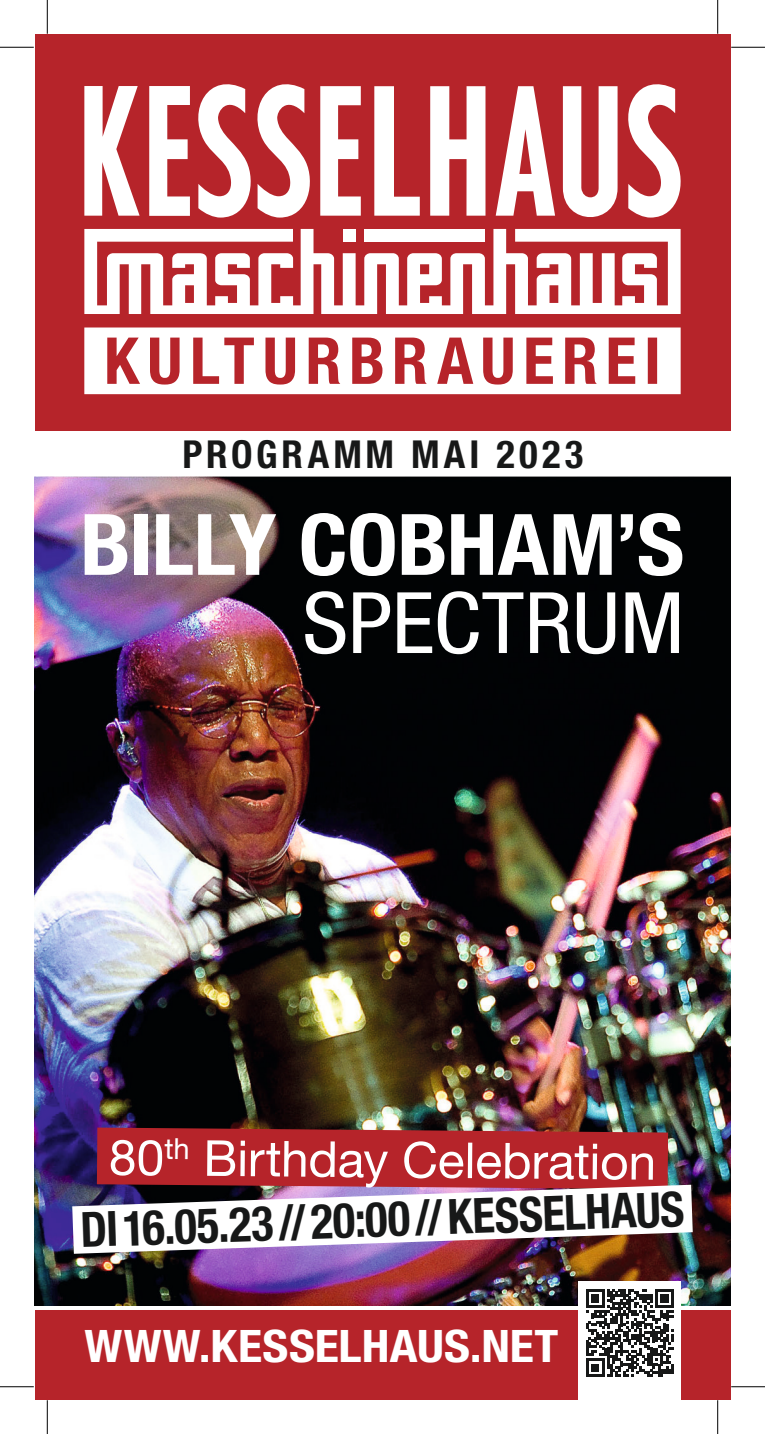
<style>
.page{position:relative;width:765px;height:1434px;background:#fff}
.page>*{position:absolute;margin:0;border:0;box-sizing:border-box;transform-origin:0 0}
.t1{font:700 condensed 84.83px "Helvetica Neue LT Std";letter-spacing:-.01em;color:#fff;scale:1.08 1}
.t2{font:condensed 84.83px "Helvetica Neue LT Std";color:#fff;scale:1.08 1}
.t3{font:49.73px "Helvetica Neue";color:#fff}
.t4{font:700 condensed 48.6px "Helvetica Neue LT Std";color:#171818;scale:.95 1}
.t5{font:700 condensed 44.77px "Helvetica Neue LT Std";letter-spacing:.01em;color:#fff;scale:1.11 1}
.t6{font:700 condensed 38.7px "Helvetica Neue LT Std";letter-spacing:.105em;color:#171818}
.t7{font:29.03px "Helvetica Neue";color:#fff}
</style>
<div class="page">
<img style="left:34px;top:477px;width:696px;height:829px">
<div style="left:34px;top:34px;width:696px;height:397px;background:#b6242a"></div>
<svg style="left:84px;top:327px;width:596px;height:67px"></svg>
<svg style="left:84px;top:86px;width:55px;height:130px"></svg>
<svg style="left:374px;top:86px;width:45px;height:130px"></svg>
<svg style="left:430px;top:86px;width:55px;height:130px"></svg>
<svg style="left:495px;top:86px;width:59px;height:130px"></svg>
<svg style="left:562px;top:84px;width:119px;height:134px"></svg>
<svg style="left:149px;top:84px;width:211px;height:134px"></svg>
<svg style="left:84px;top:229px;width:596px;height:85px;fill:#fff"></svg>
<div style="left:364px;top:229px;width:120px;height:13px;background:#fff"></div>
<div style="left:342px;top:229px;width:13px;height:13px;background:#fff"></div>
<div style="left:34px;top:1310px;width:696px;height:89px;background:#b6242a"></div>
<div style="left:578px;top:1281px;width:103px;height:118px;background:#fff"></div>
<svg style="left:586px;top:1289px;width:87px;height:88px"></svg>
<hr style="left:0;top:47px;width:34px;height:1px;background:#000">
<hr style="left:730px;top:47px;width:34px;height:1px;background:#000">
<hr style="left:0;top:1386px;width:34px;height:1px;background:#000">
<hr style="left:730px;top:1386px;width:34px;height:1px;background:#000">
<hr style="left:47px;top:0;width:1px;height:34px;background:#000">
<hr style="left:47px;top:1400px;width:1px;height:34px;background:#000">
<hr style="left:717px;top:0;width:1px;height:34px;background:#000">
<hr style="left:717px;top:1400px;width:1px;height:34px;background:#000">
<img style="left:72px;top:1127px;width:620px;height:127px">
<p class="t6" style="left:182px;top:430px;width:402px">PROGRAMM MAI 2023</p>
<h1 class="t1" style="left:80px;top:493px;width:560px">BILLY COBHAM’S</h1>
<h1 class="t2" style="left:302px;top:574px;width:355px">SPECTRUM</h1>
<p class="t7" style="left:164px;top:1128px;width:27px">th</p>
<p class="t3" style="left:204px;top:1120px;width:454px;rotate:1deg">Birthday Celebration</p>
<p class="t4" style="left:79px;top:1200px;width:637px;rotate:-2deg">DI16.05.23//20:00//KESSELHAUS</p>
<p class="t5" style="left:84px;top:1319px;width:428px">WWW.KESSELHAUS.NET</p>
</div>
